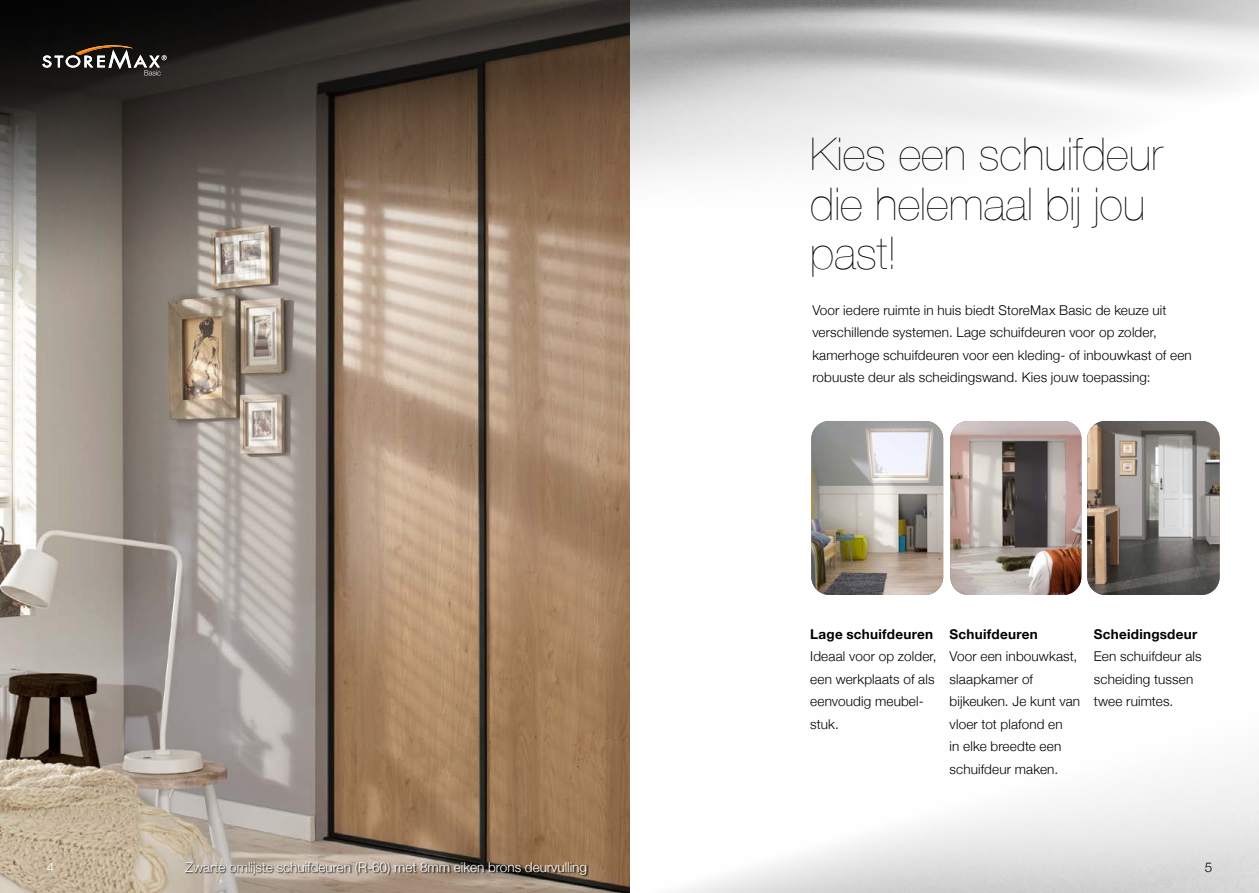
<style>
.page{position:relative;width:1259px;height:893px;background:#fff}
.page>*{position:absolute;margin:0;border:0;box-sizing:border-box;transform-origin:0 0}
.t1{font:200 45px/49.5px "Helvetica Neue";color:#000}
.t2{font:300 13.5px/22.5px "Helvetica Neue";letter-spacing:.01em;color:#000}
.t3{font:300 13.5px "Helvetica Neue";color:#fff}
.t4{font:700 13.5px "Helvetica Neue";letter-spacing:.02em;color:#000}
</style>
<div class="page">
<img style="left:0;top:415px;width:629px;height:478px">
<div style="left:186px;top:862px;width:402px;height:15px;background:#000;opacity:.85"></div>
<img style="left:0;top:0;width:1259px;height:415px">
<img style="left:629px;top:680px;width:630px;height:213px">
<svg style="left:42px;top:45px;width:125px;height:30px;background:#46423d"></svg>
<img style="left:811px;top:421px;width:132px;height:174px">
<img style="left:950px;top:421px;width:131px;height:174px">
<img style="left:1087px;top:421px;width:132px;height:174px">
<p class="t3" style="left:47px;top:856px;width:9px">4</p>
<p class="t3" style="left:185px;top:856px;width:403px">Zwarte omlijste schuifdeuren (R-60) met 8mm eiken brons deurvulling</p>
<h1 class="t1" style="left:810px;top:128px;width:354px">Kies een schuifdeur die helemaal bij jou past!</h1>
<p class="t2" style="left:812px;top:298px;width:381px">Voor iedere ruimte in huis biedt StoreMax Basic de keuze uit verschillende systemen. Lage schuifdeuren voor op zolder, kamerhoge schuifdeuren voor een kleding- of inbouwkast of een robuuste deur als scheidingswand. Kies jouw toepassing:</p>
<p class="t4" style="left:810px;top:623px;width:125px">Lage schuifdeuren</p>
<p class="t2" style="left:810px;top:644px;width:128px">Ideaal voor op zolder, een werkplaats of als eenvoudig meubel&shy;stuk.</p>
<p class="t4" style="left:949px;top:623px;width:90px">Schuifdeuren</p>
<p class="t2" style="left:949px;top:644px;width:132px">Voor een inbouwkast, slaapkamer of bijkeuken. Je kunt van vloer tot plafond en<br>in elke breedte een schuifdeur maken.</p>
<p class="t4" style="left:1094px;top:623px;width:105px">Scheidingsdeur</p>
<p class="t2" style="left:1094px;top:644px;width:109px">Een schuifdeur als scheiding tussen twee ruimtes.</p>
<p class="t2" style="left:1204px;top:855px;width:9px">5</p>
</div>
